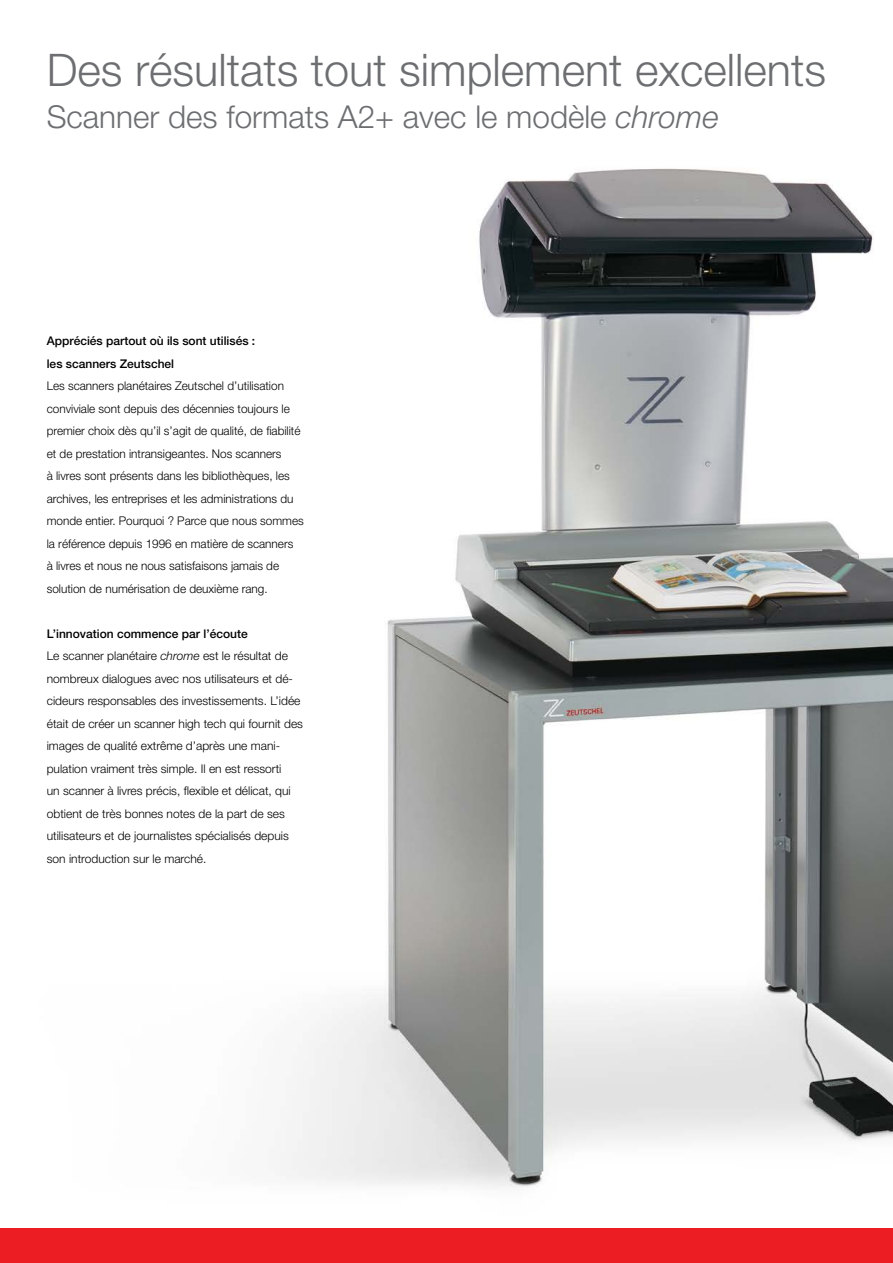
<style>
.page{position:relative;width:893px;height:1263px;background:#fff}
.page>*{position:absolute;margin:0;border:0;box-sizing:border-box;transform-origin:0 0}
.t1{font:300 45px "Helvetica Neue";color:#6d6e71}
.t2{font:300 31.5px "Helvetica Neue";color:#6d6e71}
.t3{font:300 12px/22.5px "Helvetica Neue";color:#000}
.t4{font:500 12px/22.5px "Helvetica Neue";color:#000}
.s1{font-style:italic}
</style>
<div class="page">
<img style="left:0;top:168px;width:893px;height:1061px">
<div style="left:0;top:1229px;width:893px;height:34px;background:#ed1d24"></div>
<p class="t1" style="left:47px;top:43px;width:781px">Des résultats tout simplement excellents</p>
<p class="t2" style="left:47px;top:98px;width:673px">Scanner des formats A2+ avec le modèle <span class="s1">chrome</span></p>
<p class="t4" style="left:47px;top:330px;width:210px">Appréciés partout où ils sont utilisés : les scanners Zeutschel</p>
<p class="t3" style="left:47px;top:374px;width:259px">Les scanners planétaires Zeutschel d’utilisation conviviale sont depuis des décennies toujours le premier choix dès qu’il s’agit de qualité, de fiabilité et de prestation intransigeantes. Nos scanners<br>à livres sont présents dans les bibliothèques, les archives, les entreprises et les administrations du monde entier. Pourquoi ? Parce que nous sommes la référence depuis 1996 en matière de scanners<br>à livres et nous ne nous satisfaisons jamais de solution de numérisation de deuxième rang.</p>
<p class="t4" style="left:47px;top:622px;width:202px">L’innovation commence par l’écoute</p>
<p class="t3" style="left:47px;top:644px;width:258px">Le scanner planétaire <span class="s1">chrome</span> est le résultat de nombreux dialogues avec nos utilisateurs et dé&shy;cideurs responsables des investissements. L’idée était de créer un scanner high tech qui fournit des images de qualité extrême d’après une mani&shy;pulation vraiment très simple. Il en est ressorti<br>un scanner à livres précis, flexible et délicat, qui obtient de très bonnes notes de la part de ses utilisateurs et de journalistes spécialisés depuis son introduction sur le marché.</p>
</div>
